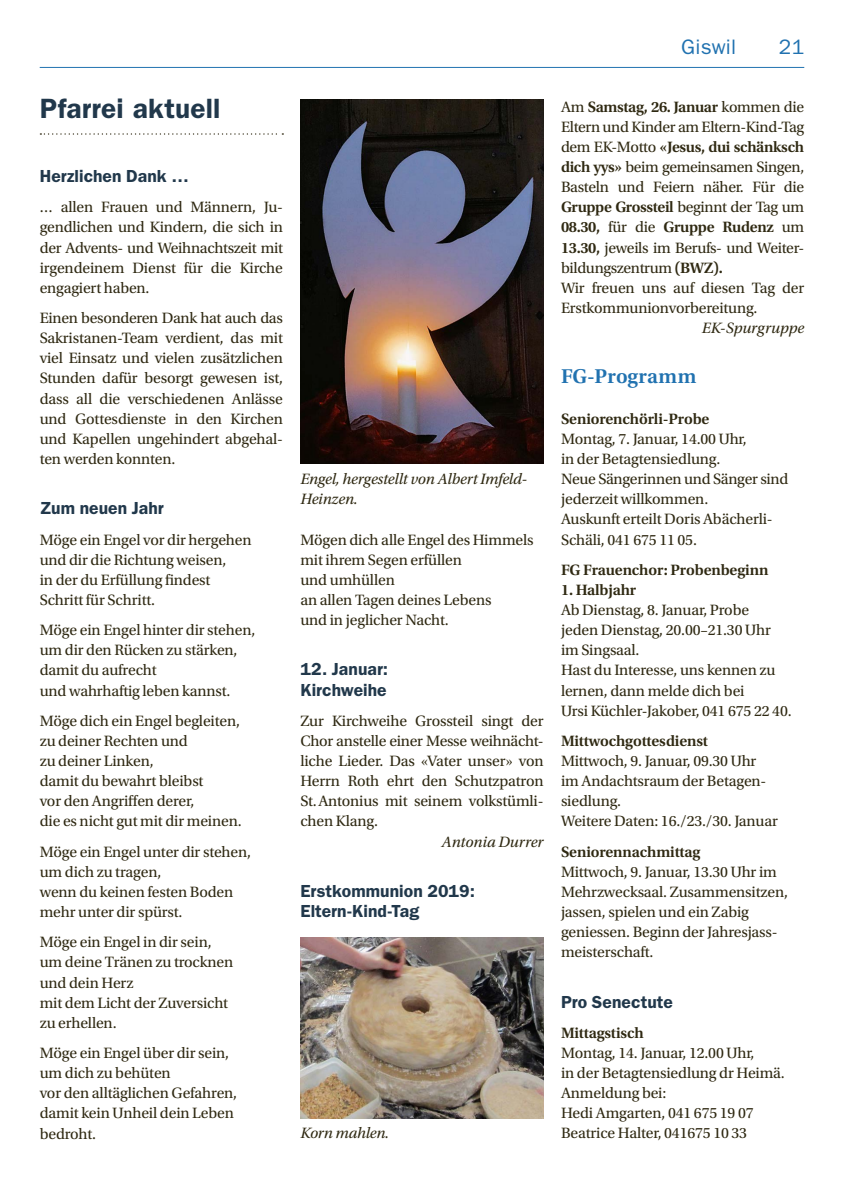
<style>
.page{position:relative;width:844px;height:1191px;background:#fff}
.page>*{position:absolute;margin:0;border:0;box-sizing:border-box;transform-origin:0 0}
.t1{font:600 28px "ITC Franklin Gothic Std";letter-spacing:.01em;color:#21384b}
.t2{font:600 21px "Utopia Std";letter-spacing:.005em;color:#2172b0}
.t3{font:21px "ITC Franklin Gothic Std";letter-spacing:.01em;color:#2172b0}
.t4{font:600 17.5px/20.1px "ITC Franklin Gothic Std";letter-spacing:.005em;color:#21384b}
.t5{font:15.75px/20.1px "Utopia Std";letter-spacing:-.01em;color:#2f2912}
.t6{font:600 15.75px "Utopia Std";letter-spacing:-.01em;color:#2f2912}
.t7{font:italic 15.75px/20.1px "Utopia Std";letter-spacing:-.01em;color:#2f2912}
.s1{font-weight:600}
</style>
<div class="page">
<hr style="left:40px;top:67px;width:764px;height:1px;background:#2172b0">
<svg style="left:40px;top:133px;width:243px;height:2px"></svg>
<img style="left:300px;top:99px;width:243px;height:365px">
<img style="left:300px;top:937px;width:243px;height:181px">
<h2 class="t3" style="left:681px;top:35px;width:56px">Giswil</h2>
<h2 class="t3" style="left:778px;top:35px;width:27px">21</h2>
<h1 class="t1" style="left:40px;top:92px;width:182px">Pfarrei aktuell</h1>
<p class="t4" style="left:40px;top:166px;width:151px">Herzlichen Dank …</p>
<p class="t5" style="left:40px;top:197px;width:245px;text-align:justify">… allen Frauen und Männern, Ju&shy;gendlichen und Kindern, die sich in der Advents- und Weihnachtszeit mit irgendeinem Dienst für die Kirche engagiert haben.</p>
<p class="t5" style="left:40px;top:308px;width:245px;text-align:justify">Einen besonderen Dank hat auch das Sakristanen-Team verdient, das mit viel Einsatz und vielen zusätzlichen Stunden dafür besorgt gewesen ist, dass all die verschiedenen Anlässe und Gottesdienste in den Kirchen und Kapellen ungehindert abgehal&shy;ten werden konnten.</p>
<p class="t4" style="left:40px;top:498px;width:126px">Zum neuen Jahr</p>
<p class="t5" style="left:40px;top:529px;width:213px">Möge ein Engel vor dir hergehen und dir die Richtung weisen,<br>in der du Erfüllung findest<br>Schritt für Schritt.</p>
<p class="t5" style="left:40px;top:620px;width:217px">Möge ein Engel hinter dir stehen, um dir den Rücken zu stärken, damit du aufrecht<br>und wahrhaftig leben kannst.</p>
<p class="t5" style="left:40px;top:711px;width:203px">Möge dich ein Engel begleiten, zu deiner Rechten und<br>zu deiner Linken,<br>damit du bewahrt bleibst<br>vor den Angriffen derer,<br>die es nicht gut mit dir meinen.</p>
<p class="t5" style="left:40px;top:841px;width:213px">Möge ein Engel unter dir stehen, um dich zu tragen,<br>wenn du keinen festen Boden mehr unter dir spürst.</p>
<p class="t5" style="left:40px;top:932px;width:195px">Möge ein Engel in dir sein, um deine Tränen zu trocknen und dein Herz<br>mit dem Licht der Zuversicht zu erhellen.</p>
<p class="t5" style="left:40px;top:1043px;width:199px">Möge ein Engel über dir sein, um dich zu behüten<br>vor den alltäglichen Gefahren, damit kein Unheil dein Leben bedroht.</p>
<p class="t7" style="left:300px;top:469px;width:228px">Engel, hergestellt von Albert Imfeld-<br>Heinzen.</p>
<p class="t5" style="left:300px;top:530px;width:235px">Mögen dich alle Engel des Himmels mit ihrem Segen erfüllen<br>und umhüllen<br>an allen Tagen deines Lebens<br>und in jeglicher Nacht.</p>
<p class="t4" style="left:300px;top:659px;width:89px">12. Januar:<br>Kirchweihe</p>
<p class="t5" style="left:300px;top:711px;width:245px;text-align:justify">Zur Kirchweihe Grossteil singt der Chor anstelle einer Messe weihnächt&shy;liche Lieder. Das «Vater unser» von Herrn Roth ehrt den Schutzpatron St.Antonius mit seinem volkstümli&shy;chen Klang.</p>
<p class="t7" style="left:441px;top:831px;width:103px">Antonia Durrer</p>
<p class="t4" style="left:300px;top:880px;width:176px">Erstkommunion 2019:<br>Eltern-Kind-Tag</p>
<p class="t7" style="left:300px;top:1123px;width:90px">Korn mahlen.</p>
<p class="t5" style="left:561px;top:97px;width:245px">Am <span class="s1">Samstag, 26. Januar</span> kommen die Eltern und Kinder am Eltern-Kind-Tag dem EK-Motto <span class="s1">«Jesus, dui schänksch dich yys»</span> beim gemeinsamen Singen, Basteln und Feiern näher. Für die <span class="s1">Gruppe Grossteil</span> beginnt der Tag um <span class="s1">08.30,</span> für die <span class="s1">Gruppe Rudenz</span> um <span class="s1">13.30,</span> jeweils im Berufs- und Weiter&shy;bildungszentrum <span class="s1">(BWZ).<br></span>Wir freuen uns auf diesen Tag der Erstkommunionvorbereitung.</p>
<p class="t7" style="left:701px;top:318px;width:104px">EK-Spurgruppe</p>
<h2 class="t2" style="left:561px;top:365px;width:137px">FG-Programm</h2>
<p class="t6" style="left:561px;top:410px;width:150px">Seniorenchörli-Probe</p>
<p class="t5" style="left:561px;top:429px;width:229px">Montag, 7. Januar, 14.00 Uhr,<br>in der Betagtensiedlung.<br>Neue Sängerinnen und Sänger sind jederzeit willkommen.<br>Auskunft erteilt Doris Abächerli-<br>Schäli, 041 675 11 05.</p>
<p class="t6" style="left:561px;top:561px;width:209px">FG Frauenchor: Probenbeginn</p>
<p class="t6" style="left:561px;top:581px;width:77px">1. Halbjahr</p>
<p class="t5" style="left:561px;top:600px;width:232px">Ab Dienstag, 8. Januar, Probe<br>jeden Dienstag, 20.00–21.30 Uhr im Singsaal.<br>Hast du Interesse, uns kennen zu lernen, dann melde dich bei<br>Ursi Küchler-Jakober, 041 675 22 40.</p>
<p class="t6" style="left:561px;top:732px;width:148px">Mittwochgottesdienst</p>
<p class="t5" style="left:561px;top:751px;width:218px">Mittwoch, 9. Januar, 09.30 Uhr im Andachtsraum der Betagen&shy;siedlung.<br>Weitere Daten: 16./23./30. Januar</p>
<p class="t6" style="left:561px;top:842px;width:141px">Seniorennachmittag</p>
<p class="t5" style="left:561px;top:862px;width:228px">Mittwoch, 9. Januar, 13.30 Uhr im<br>Mehrzwecksaal. Zusammensitzen, jassen, spielen und ein Zabig geniessen. Beginn der Jahresjass&shy;meisterschaft.</p>
<p class="t4" style="left:561px;top:991px;width:113px">Pro Senectute</p>
<p class="t6" style="left:561px;top:1023px;width:84px">Mittagstisch</p>
<p class="t5" style="left:561px;top:1043px;width:225px">Montag, 14. Januar, 12.00 Uhr,<br>in der Betagtensiedlung dr Heimä.<br>Anmeldung bei:<br>Hedi Amgarten, 041 675 19 07<br>Beatrice Halter, 041675 10 33</p>
</div>
